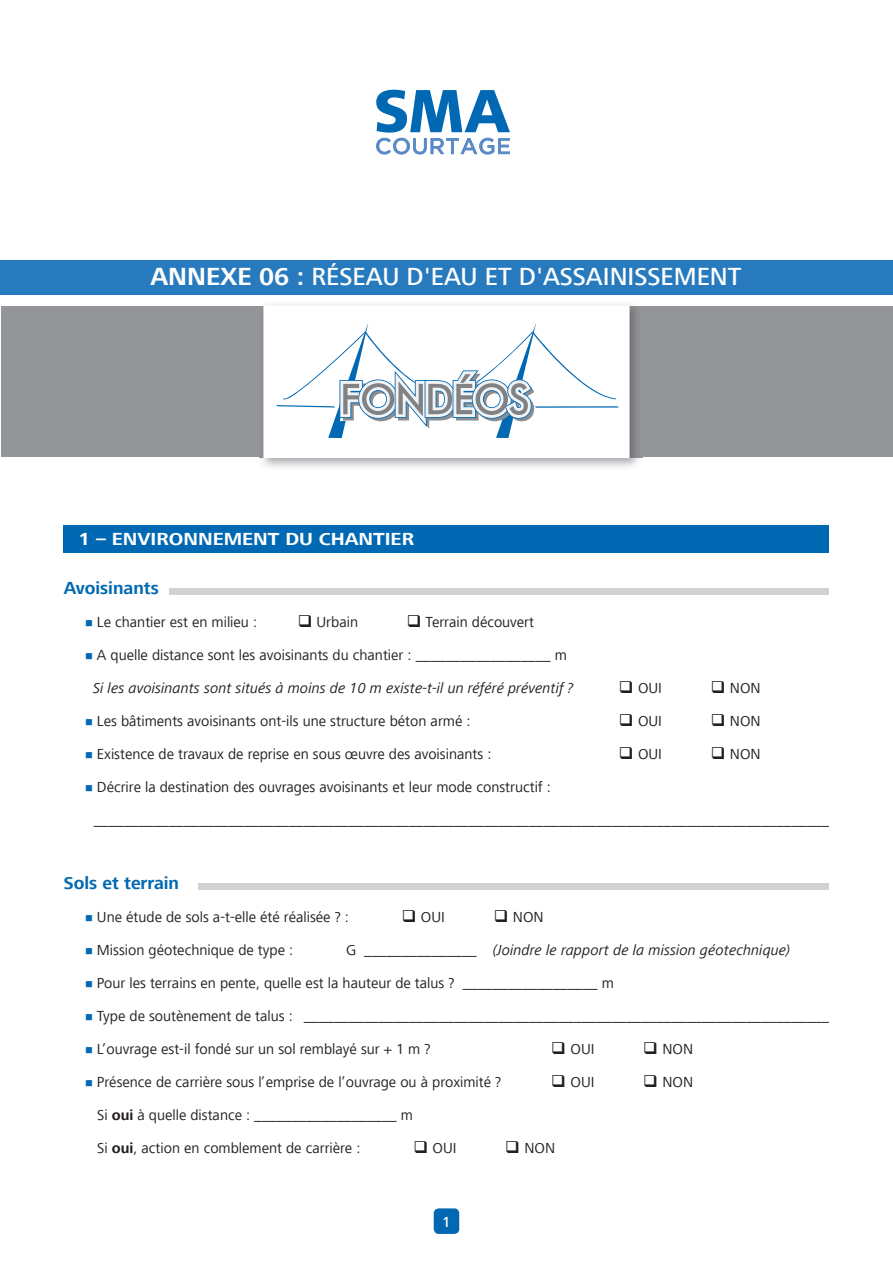
<style>
.page{position:relative;width:893px;height:1263px;background:#fff}
.page>*{position:absolute;margin:0;border:0;box-sizing:border-box;transform-origin:0 0}
.t1{font:500 25.5px "Frutiger Next LT";color:#fff}
.t2{font:700 18px "Frutiger Next LT";color:#fff;scale:1.1 1}
.t3{font:700 18px "Frutiger Next LT";color:#0168b3}
.t4{font:15px "Frutiger Next LT";color:#231f20}
.t5{font:italic 15px "Frutiger Next LT";color:#231f20}
.t6{font:500 15px "Frutiger Next LT";color:#fff}
.s1{font-weight:700}
.s2{color:#0168b3}
.s3{font-style:normal}
</style>
<div class="page">
<div style="left:434px;top:1209px;width:24px;height:24px;background:#0168b3;border-radius:4px"></div>
<div style="left:434px;top:1208px;width:25px;height:26px;border:2px solid #0168b3;border-radius:4px"></div>
<div style="left:0;top:260px;width:893px;height:34px;background:#277abe"></div>
<svg style="left:376px;top:89px;width:134px;height:65px"></svg>
<div style="left:1px;top:306px;width:891px;height:151px;background:#939598"></div>
<div style="left:263px;top:305px;width:367px;height:153px;background:#fff"></div>
<svg style="left:276px;top:322px;width:343px;height:116px"></svg>
<div style="left:64px;top:525px;width:765px;height:28px;background:#0168b3"></div>
<div style="left:169px;top:589px;width:660px;height:6px;background:#d1d2d4"></div>
<div style="left:198px;top:883px;width:631px;height:7px;background:#d1d2d4"></div>
<h1 class="t1" style="left:150px;top:263px;width:592px"><span class="s1">ANNEXE 06 :</span> RÉSEAU D'EAU ET D'ASSAINISSEMENT</h1>
<p class="t2" style="left:79px;top:528px;width:306px">1 – ENVIRONNEMENT DU CHANTIER</p>
<p class="t3" style="left:64px;top:578px;width:96px">Avoisinants</p>
<p class="t4" style="left:85px;top:614px;width:174px"><span class="s2">■</span> Le chantier est en milieu :</p>
<p class="t4" style="left:298px;top:614px;width:62px">❑ Urbain</p>
<p class="t4" style="left:407px;top:614px;width:129px">❑ Terrain découvert</p>
<p class="t4" style="left:85px;top:647px;width:483px"><span class="s2">■</span> A quelle distance sont les avoisinants du chantier : __________________ m</p>
<p class="t5" style="left:93px;top:680px;width:482px">Si les avoisinants sont situés à moins de 10 m existe-t-il un référé préventif ?</p>
<p class="t4" style="left:619px;top:680px;width:45px">❑ OUI</p>
<p class="t4" style="left:711px;top:680px;width:51px">❑ NON</p>
<p class="t4" style="left:85px;top:713px;width:387px"><span class="s2">■</span> Les bâtiments avoisinants ont-ils une structure béton armé :</p>
<p class="t4" style="left:619px;top:713px;width:45px">❑ OUI</p>
<p class="t4" style="left:711px;top:713px;width:51px">❑ NON</p>
<p class="t4" style="left:85px;top:746px;width:408px"><span class="s2">■</span> Existence de travaux de reprise en sous œuvre des avoisinants :</p>
<p class="t4" style="left:619px;top:746px;width:45px">❑ OUI</p>
<p class="t4" style="left:711px;top:746px;width:51px">❑ NON</p>
<p class="t4" style="left:85px;top:779px;width:467px"><span class="s2">■</span> Décrire la destination des ouvrages avoisinants et leur mode constructif :</p>
<p class="t4" style="left:94px;top:812px;width:736px">__________________________________________________________________________________________________</p>
<p class="t3" style="left:64px;top:873px;width:117px">Sols et terrain</p>
<p class="t4" style="left:85px;top:909px;width:265px"><span class="s2">■</span> Une étude de sols a-t-elle été réalisée ? :</p>
<p class="t4" style="left:402px;top:909px;width:45px">❑ OUI</p>
<p class="t4" style="left:494px;top:909px;width:51px">❑ NON</p>
<p class="t4" style="left:85px;top:942px;width:210px"><span class="s2">■</span> Mission géotechnique de type :</p>
<p class="t5" style="left:346px;top:942px;width:446px"><span class="s3">G _______________</span> (Joindre le rapport de la mission géotechnique)</p>
<p class="t4" style="left:85px;top:975px;width:530px"><span class="s2">■</span> Pour les terrains en pente, quelle est la hauteur de talus ? __________________ m</p>
<p class="t4" style="left:85px;top:1008px;width:745px"><span class="s2">■</span> Type de soutènement de talus : ______________________________________________________________________</p>
<p class="t4" style="left:85px;top:1041px;width:347px"><span class="s2">■</span> L’ouvrage est-il fondé sur un sol remblayé sur + 1 m ?</p>
<p class="t4" style="left:551px;top:1041px;width:45px">❑ OUI</p>
<p class="t4" style="left:643px;top:1041px;width:51px">❑ NON</p>
<p class="t4" style="left:85px;top:1074px;width:418px"><span class="s2">■</span> Présence de carrière sous l’emprise de l’ouvrage ou à proximité ?</p>
<p class="t4" style="left:551px;top:1074px;width:45px">❑ OUI</p>
<p class="t4" style="left:643px;top:1074px;width:51px">❑ NON</p>
<p class="t4" style="left:97px;top:1107px;width:317px">Si <span class="s1">oui</span> à quelle distance : ___________________ m</p>
<p class="t4" style="left:97px;top:1140px;width:265px">Si <span class="s1">oui</span>, action en comblement de carrière :</p>
<p class="t4" style="left:413px;top:1140px;width:45px">❑ OUI</p>
<p class="t4" style="left:505px;top:1140px;width:51px">❑ NON</p>
<p class="t6" style="left:442px;top:1213px;width:10px">1</p>
</div>
